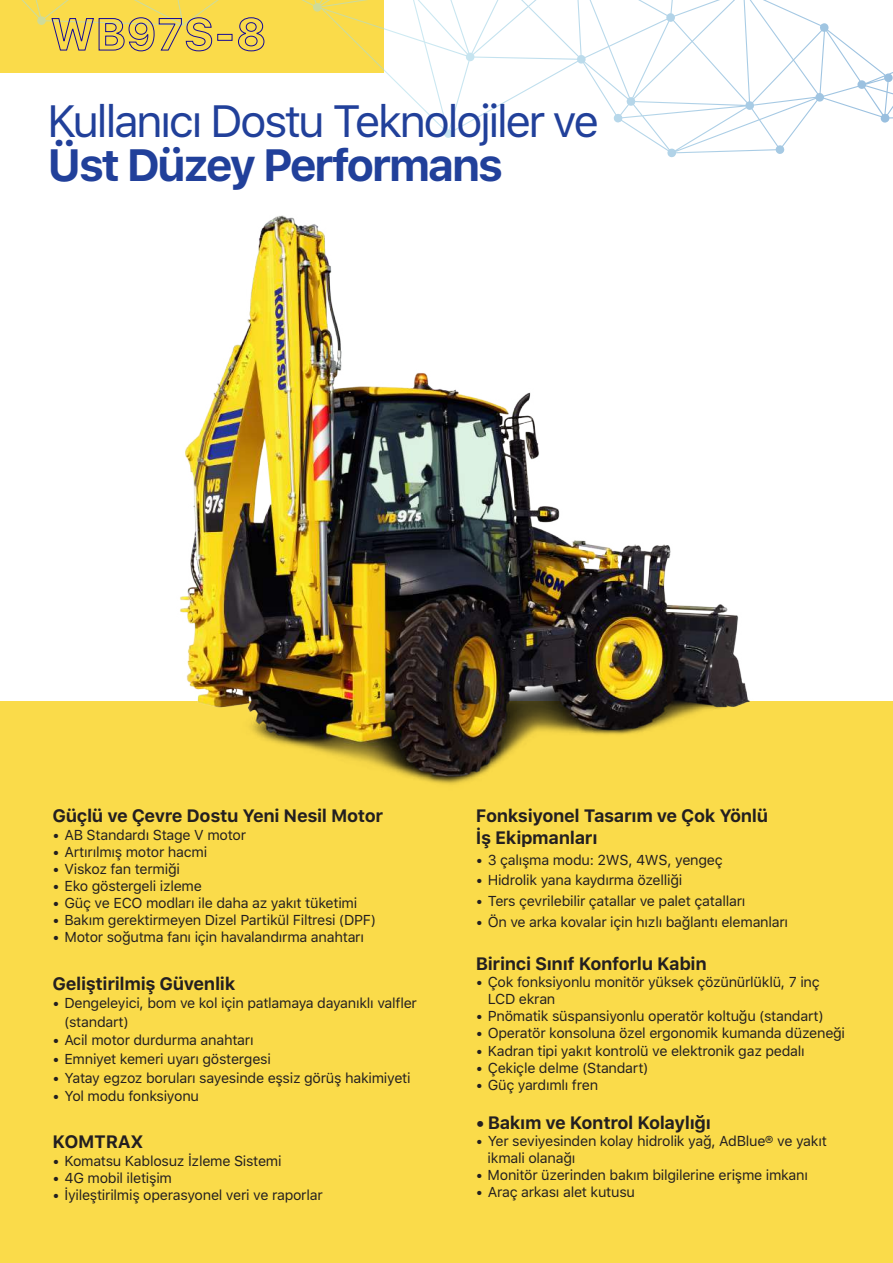
<style>
.page{position:relative;width:893px;height:1263px;background:#fff}
.page>*{position:absolute;margin:0;border:0;box-sizing:border-box;transform-origin:0 0}
.t1{font:45px "SFUI Text";letter-spacing:-.06em;color:#21409a}
.t2{font:700 45px "SFUI Text";letter-spacing:-.06em;color:#21409a}
.t3{font:700 17.85px/21.5px "SFUI Text";letter-spacing:-.02em;color:#231f20}
.t4{font:14.25px/17.1px "SFUI Text";letter-spacing:-.02em;color:#231f20}
</style>
<div class="page">
<div style="left:0;top:0;width:384px;height:72px;background:#fadb4a"></div>
<div style="left:0;top:701px;width:893px;height:562px;background:#fadb4a"></div>
<svg style="left:259px;top:0;width:634px;height:158px"></svg>
<svg style="left:51px;top:17px;width:161px;height:34px"></svg>
<div style="left:217px;top:34px;width:15px;height:7px;border:1px solid #140a96"></div>
<svg style="left:238px;top:17px;width:27px;height:34px"></svg>
<img style="left:180px;top:215px;width:570px;height:570px">
<h1 class="t1" style="left:47px;top:89px;width:553px">Kullanıcı Dostu Teknolojiler ve</h1>
<h1 class="t2" style="left:47px;top:132px;width:458px">Üst Düzey Performans</h1>
<p class="t3" style="left:53px;top:806px;width:332px">Güçlü ve Çevre Dostu Yeni Nesil Motor</p>
<p class="t4" style="left:53px;top:826px;width:195px">• AB Standardı Stage V motor</p>
<p class="t4" style="left:53px;top:843px;width:156px">• Artırılmış motor hacmi</p>
<p class="t4" style="left:53px;top:861px;width:129px">• Viskoz fan termiği</p>
<p class="t4" style="left:53px;top:878px;width:151px">• Eko göstergeli izleme</p>
<p class="t4" style="left:53px;top:895px;width:306px">• Güç ve ECO modları ile daha az yakıt tüketimi</p>
<p class="t4" style="left:53px;top:912px;width:325px">• Bakım gerektirmeyen Dizel Partikül Filtresi (DPF)</p>
<p class="t4" style="left:53px;top:929px;width:313px">• Motor soğutma fanı için havalandırma anahtarı</p>
<p class="t3" style="left:53px;top:973px;width:184px">Geliştirilmiş Güvenlik</p>
<p class="t4" style="left:64px;top:994px;width:354px;line-height:18.6px;text-indent:-12px">• Dengeleyici, bom ve kol için patlamaya dayanıklı valfler (standart)</p>
<p class="t4" style="left:52px;top:1032px;width:203px">• Acil motor durdurma anahtarı</p>
<p class="t4" style="left:52px;top:1051px;width:220px">• Emniyet kemeri uyarı göstergesi</p>
<p class="t4" style="left:53px;top:1069px;width:360px">• Yatay egzoz boruları sayesinde eşsiz görüş hakimiyeti</p>
<p class="t4" style="left:53px;top:1088px;width:148px">• Yol modu fonksiyonu</p>
<p class="t3" style="left:53px;top:1132px;width:92px">KOMTRAX</p>
<p class="t4" style="left:53px;top:1152px;width:231px">• Komatsu Kablosuz İzleme Sistemi</p>
<p class="t4" style="left:53px;top:1169px;width:121px">• 4G mobil iletişim</p>
<p class="t4" style="left:53px;top:1187px;width:272px">• İyileştirilmiş operasyonel veri ve raporlar</p>
<p class="t3" style="left:476px;top:806px;width:294px">Fonksiyonel Tasarım ve Çok Yönlü<br>İş Ekipmanları</p>
<p class="t4" style="left:476px;top:851px;width:249px">• 3 çalışma modu: 2WS, 4WS, yengeç</p>
<p class="t4" style="left:476px;top:872px;width:208px">• Hidrolik yana kaydırma özelliği</p>
<p class="t4" style="left:476px;top:893px;width:271px">• Ters çevrilebilir çatallar ve palet çatalları</p>
<p class="t4" style="left:476px;top:914px;width:314px">• Ön ve arka kovalar için hızlı bağlantı elemanları</p>
<p class="t3" style="left:476px;top:953px;width:233px">Birinci Sınıf Konforlu Kabin</p>
<p class="t4" style="left:488px;top:974px;width:334px;text-indent:-12px">• Çok fonksiyonlu monitör yüksek çözünürlüklü, 7 inç<br>LCD ekran</p>
<p class="t4" style="left:476px;top:1008px;width:349px">• Pnömatik süspansiyonlu operatör koltuğu (standart)</p>
<p class="t4" style="left:476px;top:1025px;width:371px">• Operatör konsoluna özel ergonomik kumanda düzeneği</p>
<p class="t4" style="left:476px;top:1042px;width:331px">• Kadran tipi yakıt kontrolü ve elektronik gaz pedalı</p>
<p class="t4" style="left:476px;top:1060px;width:174px">• Çekiçle delme (Standart)</p>
<p class="t4" style="left:476px;top:1077px;width:124px">• Güç yardımlı fren</p>
<p class="t3" style="left:476px;top:1112px;width:237px">• Bakım ve Kontrol Kolaylığı</p>
<p class="t4" style="left:488px;top:1132px;width:341px;text-indent:-12px">• Yer seviyesinden kolay hidrolik yağ, AdBlue® ve yakıt ikmali olanağı</p>
<p class="t4" style="left:476px;top:1167px;width:334px">• Monitör üzerinden bakım bilgilerine erişme imkanı</p>
<p class="t4" style="left:476px;top:1184px;width:161px">• Araç arkası alet kutusu</p>
</div>
